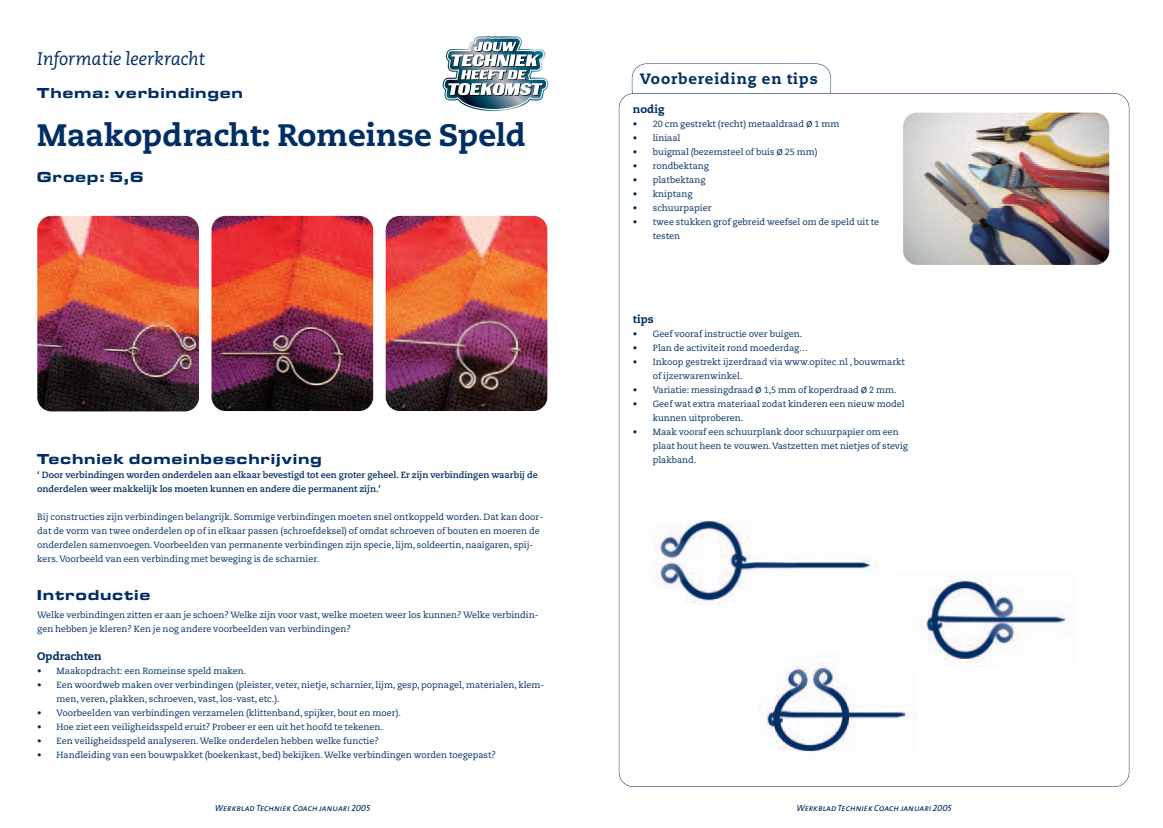
<style>
.page{position:relative;width:1163px;height:828px;background:#fff}
.page>*{position:absolute;margin:0;border:0;box-sizing:border-box;transform-origin:0 0}
.t1{font:31px "Caecilia Heavy+OUWGUK";color:#002e64}
.t2{font:18.2px "Caecilia Italic+WKYNWI";color:#002e64}
.t3{font:15px "Microgramma D Bold Exte+ZZTYXX";letter-spacing:.09em;color:#002e64}
.t4{font:15px "Caecilia Heavy+KQLIIM";letter-spacing:.06em;color:#002e64}
.t5{font:11px "Caecilia Heavy+OUWGUK";color:#002e64}
.t6{font:11px "Caecilia Heavy+KQLIIM";color:#002e64}
.t7{font:9px/14px "Caecilia Roman+KMFJQI";color:#002e64}
.t8{font:9px/14px "Caecilia Roman+ABPGSQ";color:#002e64}
.t9{font:9px/14px "Caecilia Bold+EHTUVR";color:#002e64}
.t10{font:9px "The Sans Caps Italic+IWQMWX";color:#002e64}
.t11{font:9px "The Sans Caps Italic+FUMTME";color:#002e64}
.s1{font-size:11px}
</style>
<div class="page">
<img style="left:37px;top:215px;width:511px;height:197px">
<svg style="left:442px;top:36px;width:107px;height:76px"></svg>
<svg style="left:618px;top:63px;width:512px;height:724px"></svg>
<h2 class="t2" style="left:37px;top:48px;width:169px">Informatie leerkracht</h2>
<h3 class="t3" style="left:37px;top:87px;width:207px">Thema: verbindingen</h3>
<h1 class="t1" style="left:37px;top:117px;width:490px">Maakopdracht: Romeinse Speld</h1>
<h3 class="t3" style="left:37px;top:171px;width:107px">Groep: 5,6</h3>
<h3 class="t3" style="left:37px;top:453px;width:286px">Techniek domeinbeschrijving</h3>
<p class="t9" style="left:37px;top:469px;width:502px">‘ Door verbindingen worden onderdelen aan elkaar bevestigd tot een groter geheel. Er zijn verbindingen waarbij de onderdelen weer makkelijk los moeten kunnen en andere die permanent zijn.’</p>
<p class="t7" style="left:37px;top:511px;width:507px">Bij constructies zijn verbindingen belangrijk. Sommige verbindingen moeten snel ontkoppeld worden. Dat kan door&shy;dat de vorm van twee onderdelen op of in elkaar passen (schroefdeksel) of omdat schroeven of bouten en moeren de onderdelen samenvoegen.Voorbeelden van permanente verbindingen zijn specie, lijm, soldeertin, naaigaren, spij&shy;kers.Voorbeeld van een verbinding met beweging is de scharnier.</p>
<h3 class="t3" style="left:37px;top:589px;width:114px">Introductie</h3>
<p class="t7" style="left:37px;top:609px;width:502px">Welke verbindingen zitten er aan je schoen? Welke zijn voor vast, welke moeten weer los kunnen? Welke verbindin&shy;gen hebben je kleren? Ken je nog andere voorbeelden van verbindingen?</p>
<p class="t5" style="left:37px;top:650px;width:66px">Opdrachten</p>
<p class="t7" style="left:37px;top:665px;width:211px">• Maakopdracht: een Romeinse speld maken.</p>
<p class="t7" style="left:57px;top:679px;width:489px;text-indent:-19px">• Een woordweb maken over verbindingen (pleister, veter, nietje, scharnier, lijm, gesp, popnagel, materialen, klem&shy;men, veren, plakken, schroeven, vast, los-vast, etc.).</p>
<p class="t7" style="left:37px;top:707px;width:365px">• Voorbeelden van verbindingen verzamelen (klittenband, spijker, bout en moer).</p>
<p class="t7" style="left:37px;top:721px;width:347px">• Hoe ziet een veiligheidsspeld eruit? Probeer er een uit het hoofd te tekenen.</p>
<p class="t7" style="left:37px;top:735px;width:343px">• Een veiligheidsspeld analyseren.Welke onderdelen hebben welke functie?</p>
<p class="t7" style="left:37px;top:749px;width:460px">• Handleiding van een bouwpakket (boekenkast, bed) bekijken.Welke verbindingen worden toegepast?</p>
<p class="t10" style="left:215px;top:802px;width:157px">Werkblad Techniek Coach januari 2005</p>
<h3 class="t4" style="left:639px;top:72px;width:179px">Voorbereiding en tips</h3>
<p class="t6" style="left:633px;top:105px;width:33px">nodig</p>
<p class="t8" style="left:633px;top:118px;width:208px">• 20 cm gestrekt (recht) metaaldraad <span class="s1">ø</span> 1 mm</p>
<p class="t8" style="left:633px;top:132px;width:49px">• liniaal</p>
<p class="t8" style="left:633px;top:146px;width:186px">• buigmal (bezemsteel of buis <span class="s1">ø</span> 25 mm)</p>
<p class="t8" style="left:633px;top:160px;width:77px">• rondbektang</p>
<p class="t8" style="left:633px;top:174px;width:74px">• platbektang</p>
<p class="t8" style="left:633px;top:188px;width:61px">• kniptang</p>
<p class="t8" style="left:633px;top:202px;width:80px">• schuurpapier</p>
<p class="t8" style="left:652px;top:216px;width:228px;text-indent:-20px">• twee stukken grof gebreid weefsel om de speld uit te testen</p>
<p class="t6" style="left:633px;top:315px;width:22px">tips</p>
<p class="t8" style="left:633px;top:328px;width:171px">• Geef vooraf instructie over buigen.</p>
<p class="t8" style="left:633px;top:342px;width:177px">• Plan de activiteit rond moederdag…</p>
<p class="t8" style="left:652px;top:356px;width:254px;text-indent:-20px">• Inkoop gestrekt ijzerdraad via www.opitec.nl , bouwmarkt of ijzerwarenwinkel.</p>
<p class="t8" style="left:633px;top:384px;width:265px">• Variatie: messingdraad <span class="s1">ø</span> 1,5 mm of koperdraad <span class="s1">ø</span> 2 mm.</p>
<p class="t8" style="left:652px;top:398px;width:253px;text-indent:-20px">• Geef wat extra materiaal zodat kinderen een nieuw model kunnen uitproberen.</p>
<p class="t8" style="left:652px;top:426px;width:257px;text-indent:-20px">• Maak vooraf een schuurplank door schuurpapier om een plaat hout heen te vouwen.Vastzetten met nietjes of stevig plakband.</p>
<p class="t11" style="left:796px;top:802px;width:157px">Werkblad Techniek Coach januari 2005</p>
</div>
